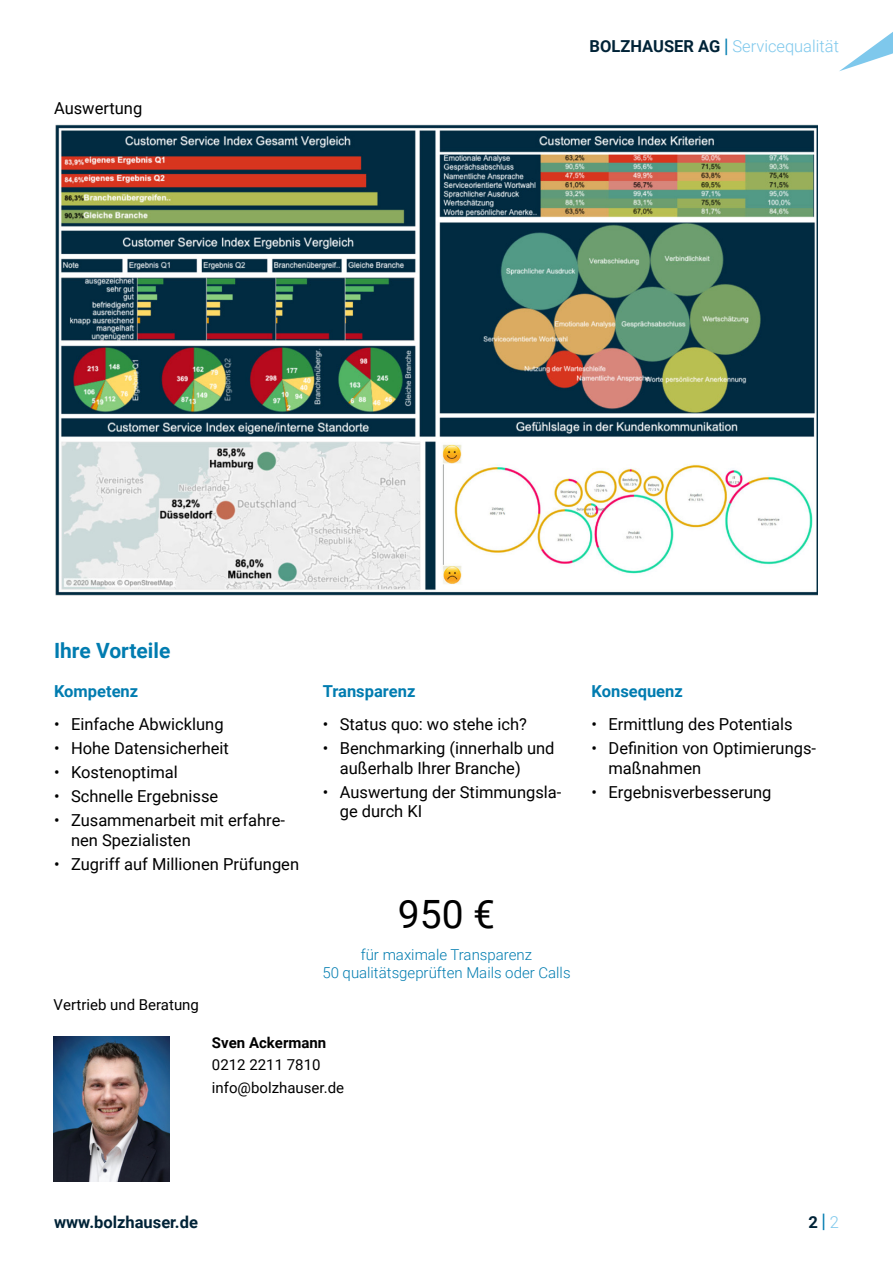
<style>
.page{position:relative;width:893px;height:1263px;background:#fff}
.page>*{position:absolute;margin:0;border:0;box-sizing:border-box;transform-origin:0 0}
.t1{font:39px "Roboto";color:#000}
.t2{font:700 21px "Roboto";color:#007cb0}
.t3{font:16.5px/19.8px "Roboto";color:#000}
.t4{font:700 16.5px "Roboto";color:#007cb0}
.t5{font:300 16.5px "Roboto";color:#7ec8ec}
.t6{font:700 16.5px "Roboto";color:#002337}
.t7{font:300 15px/18px "Roboto";color:#007cb0;text-align:center}
.t8{font:15px/22.2px "Roboto";color:#000}
.t9{font:700 15px "Roboto";color:#000}
.s1{font-weight:700;color:#002337}
.s2{font-family:"Minion Pro";font-weight:700;color:#007cb0}
.s3{font-family:"Minion Pro";color:#007cb0}
.s4{font-weight:300;color:#7ec8ec}
</style>
<div class="page">
<svg style="left:839px;top:32px;width:54px;height:39px"></svg>
<img style="left:54px;top:1037px;width:115px;height:144px">
<img style="left:55px;top:124px;width:762px;height:472px">
<p class="t3" style="left:54px;top:97px;width:90px">Auswertung</p>
<p class="t5" style="left:589px;top:35px;width:251px"><span class="s1">BOLZHAUSER AG</span> <span class="s2">|</span> Servicequalität</p>
<p class="t2" style="left:54px;top:635px;width:118px">Ihre Vorteile</p>
<p class="t4" style="left:54px;top:680px;width:86px">Kompetenz</p>
<p class="t3" style="left:54px;top:713px;width:171px">• Einfache Abwicklung</p>
<p class="t3" style="left:54px;top:737px;width:176px">• Hohe Datensicherheit</p>
<p class="t3" style="left:54px;top:761px;width:125px">• Kostenoptimal</p>
<p class="t3" style="left:54px;top:785px;width:166px">• Schnelle Ergebnisse</p>
<p class="t3" style="left:71px;top:809px;width:216px;text-indent:-17px">• Zusammenarbeit mit erfahre&shy;nen Spezialisten</p>
<p class="t3" style="left:54px;top:853px;width:247px">• Zugriff auf Millionen Prüfungen</p>
<p class="t8" style="left:54px;top:993px;width:147px">Vertrieb und Beratung</p>
<p class="t4" style="left:323px;top:680px;width:94px">Transparenz</p>
<p class="t3" style="left:323px;top:713px;width:206px">• Status quo: wo stehe ich?</p>
<p class="t3" style="left:340px;top:737px;width:216px;text-indent:-17px">• Benchmarking (innerhalb und außerhalb Ihrer Branche)</p>
<p class="t3" style="left:340px;top:781px;width:223px;text-indent:-17px">• Auswertung der Stimmungsla&shy;ge durch KI</p>
<h1 class="t1" style="left:398px;top:886px;width:99px">950 €</h1>
<p class="t7" style="left:322px;top:945px;width:250px">für maximale Transparenz<br>50 qualitätsgeprüften Mails oder Calls</p>
<p class="t9" style="left:212px;top:1032px;width:116px">Sven Ackermann</p>
<p class="t8" style="left:212px;top:1053px;width:134px">0212 2211 7810 info@bolzhauser.de</p>
<p class="t4" style="left:591px;top:680px;width:93px">Konsequenz</p>
<p class="t3" style="left:591px;top:713px;width:203px">• Ermittlung des Potentials</p>
<p class="t3" style="left:608px;top:737px;width:209px;text-indent:-17px">• Definition von Optimierungs&shy;maßnahmen</p>
<p class="t3" style="left:591px;top:781px;width:181px">• Ergebnisverbesserung</p>
<p class="t6" style="left:54px;top:1210px;width:145px">www.bolzhauser.de</p>
<p class="t6" style="left:808px;top:1210px;width:32px">2<span class="s3">|</span><span class="s4">2</span></p>
</div>
